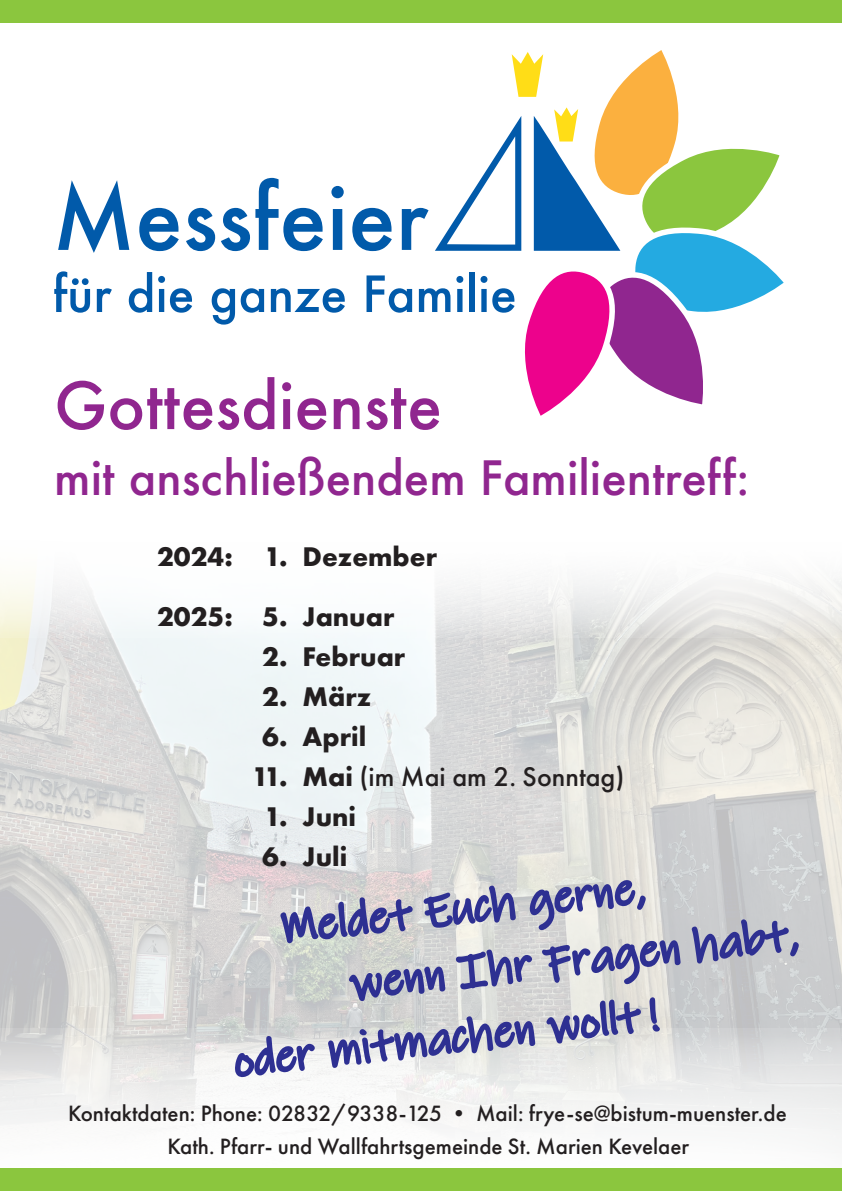
<style>
.page{position:relative;width:842px;height:1191px;background:#fff}
.page>*{position:absolute;margin:0;border:0;box-sizing:border-box;transform-origin:0 0}
.t1{font:500 63px "Futura";color:#90268f}
.t2{font:500 46px "Futura";color:#90268f}
.t3{font:700 28px/60px "Futura PT";color:#231f20}
.t4{font:500 28px "Futura PT";color:#231f20}
.t5{font:500 23px/32.4px "Futura PT";color:#231f20;text-align:center}
.s1{font-weight:700}
</style>
<div class="page">
<img style="left:0;top:637px;width:842px;height:391px">
<svg style="left:0;top:1028px;width:842px;height:110px;fill:#efefee"></svg>
<svg style="left:58px;top:180px;width:71px;height:73px"></svg>
<svg style="left:139px;top:208px;width:40px;height:43px"></svg>
<svg style="left:186px;top:208px;width:29px;height:43px"></svg>
<svg style="left:221px;top:178px;width:102px;height:73px"></svg>
<svg style="left:331px;top:186px;width:13px;height:64px"></svg>
<svg style="left:54px;top:271px;width:36px;height:42px"></svg>
<svg style="left:97px;top:288px;width:15px;height:24px"></svg>
<svg style="left:129px;top:272px;width:23px;height:41px"></svg>
<svg style="left:158px;top:276px;width:34px;height:37px"></svg>
<svg style="left:212px;top:288px;width:23px;height:36px"></svg>
<svg style="left:241px;top:288px;width:23px;height:25px"></svg>
<svg style="left:271px;top:288px;width:74px;height:25px"></svg>
<svg style="left:352px;top:50px;width:432px;height:366px"></svg>
<div style="left:0;top:1168px;width:842px;height:23px;background:#8bc63e"></div>
<div style="left:0;top:0;width:842px;height:23px;background:#8bc63e"></div>
<svg style="left:689px;top:867px;width:112px;height:171px;background:#bcbec8"></svg>
<svg style="left:233px;top:754px;width:450px;height:380px"></svg>
<h1 class="t1" style="left:54px;top:362px;width:389px">Gottesdienste</h1>
<h2 class="t2" style="left:54px;top:446px;width:697px">mit anschließendem Familientreff:</h2>
<p class="t3" style="left:157px;top:525px;width:282px">2024: 1. Dezember<br>2025: 5. Januar</p>
<p class="t3" style="left:262px;top:625px;width:145px">2. Februar</p>
<p class="t3" style="left:262px;top:665px;width:111px">2. März</p>
<p class="t3" style="left:262px;top:706px;width:105px">6. April</p>
<p class="t4" style="left:252px;top:759px;width:374px"><span class="s1">11. Mai</span> (im Mai am 2. Sonntag)</p>
<p class="t3" style="left:264px;top:786px;width:94px">1. Juni</p>
<p class="t3" style="left:262px;top:826px;width:86px">6. Juli</p>
<p class="t5" style="left:68px;top:1097px;width:720px">Kontaktdaten: Phone: 02832/9338-125 • Mail: frye-se@bistum-muenster.de<br>Kath. Pfarr- und Wallfahrtsgemeinde St. Marien Kevelaer</p>
</div>
